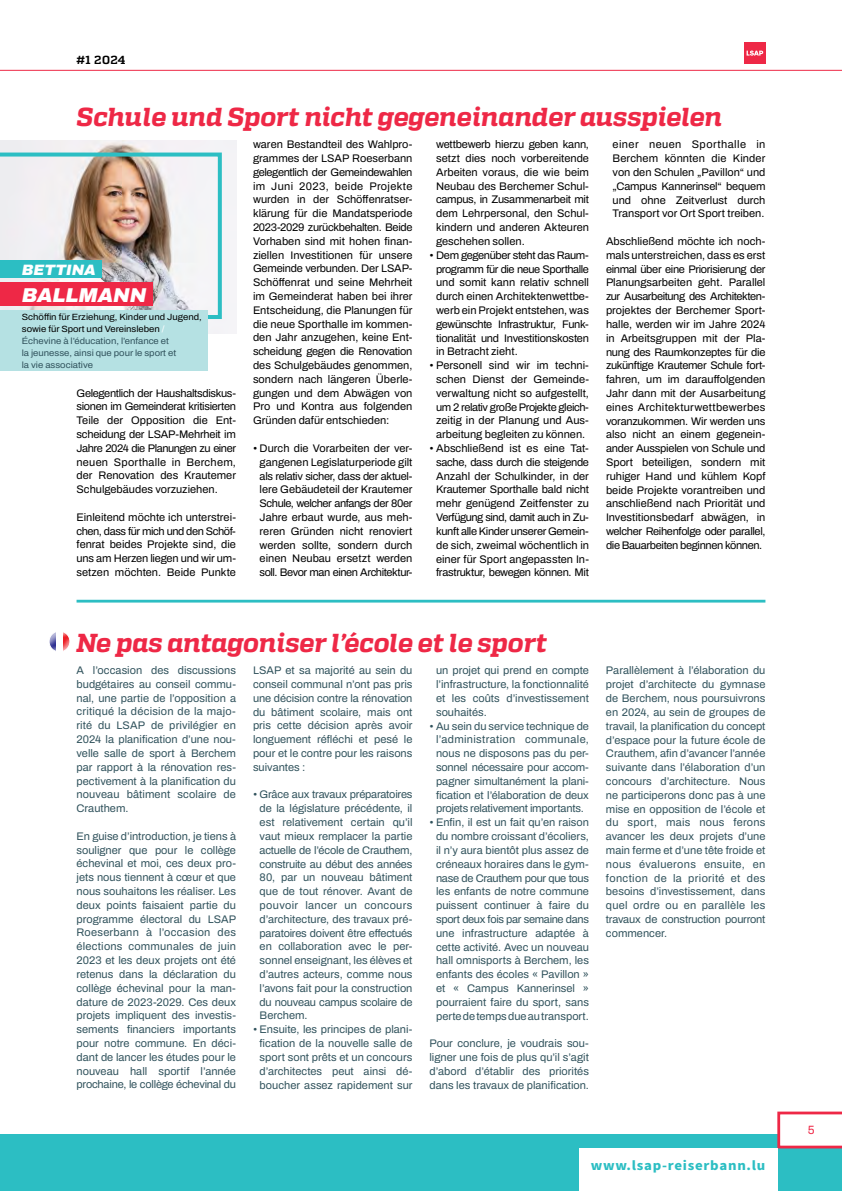
<style>
.page{position:relative;width:842px;height:1191px;background:#fff}
.page>*{position:absolute;margin:0;border:0;box-sizing:border-box;transform-origin:0 0}
.t1{font:italic 800 26px "Quadon";letter-spacing:-.005em;color:#ee2846}
.t2{font:italic 900 20px "Archivo";letter-spacing:-.01em;color:#fff}
.t3{font:italic 900 15px "Archivo";color:#fff}
.t4{font:700 14px "Source Sans Pro";letter-spacing:.05em;color:#2cbec3;scale:1.06 1}
.t5{font:600 12px "Archivo";color:#ee2846}
.t6{font:700 11.7px "Quadon";color:#000;scale:1.06 1}
.t7{font:600 11px/13.8px "Archivo";color:#30525c;text-align:justify}
.t8{font:600 11px/13.8px "Archivo";color:#000;text-align:justify}
.t9{font:600 9px/12px "Archivo";color:#30525c;scale:1.06 1}
.s1{color:#000}
.s2{color:#fff}
</style>
<div class="page">
<div style="left:0;top:1134px;width:842px;height:57px;background:#2cbec3"></div>
<hr style="left:0;top:70px;width:842px;height:1px;background:#ee2846">
<div style="left:744px;top:43px;width:21px;height:21px;background:#ee2846"></div>
<svg style="left:746px;top:51px;width:17px;height:5px"></svg>
<svg style="left:777px;top:1111px;width:65px;height:37px"></svg>
<div style="left:579px;top:1148px;width:198px;height:43px;background:#fff"></div>
<hr style="left:77px;top:600px;width:688px;height:2px;background:#2cbec3">
<div style="left:48px;top:630px;width:23px;height:23px;background:#fff;opacity:.67"></div>
<div style="left:0;top:140px;width:236px;height:193px;background:#f4f3f6"></div>
<img style="left:0;top:152px;width:222px;height:167px">
<div style="left:0;top:260px;width:102px;height:18px;background:#2cbec3"></div>
<div style="left:0;top:283px;width:152px;height:23px;background:#ee2846"></div>
<div style="left:0;top:311px;width:208px;height:60px;background:#b5e1e3"></div>
<p class="t6" style="left:77px;top:53px;width:48px">#1 2024</p>
<h1 class="t1" style="left:77px;top:101px;width:647px">Schule und Sport nicht gegeneinander ausspielen</h1>
<h3 class="t3" style="left:22px;top:258px;width:75px">BETTINA</h3>
<h2 class="t2" style="left:22px;top:280px;width:126px">BALLMANN</h2>
<p class="t9" style="left:22px;top:311px;width:171px"><span class="s1">Schöffin für Erziehung, Kinder und Jugend, sowie für Sport und Vereinsleben</span> <span class="s2">/ </span>Échevine à l’éducation, l’enfance et<br>la jeunesse, ainsi que pour le sport et<br>la vie associative</p>
<p class="t8" style="left:77px;top:386px;width:161px">Gelegentlich der Haushaltsdiskus&shy;sionen im Gemeinderat kritisierten Teile der Opposition die Ent&shy;scheidung der LSAP-Mehrheit im Jahre 2024 die Planungen zu einer neuen Sporthalle in Berchem, der Renovation des Krautemer Schulgebäudes vorzuziehen.</p>
<p class="t8" style="left:77px;top:510px;width:161px">Einleitend möchte ich unterstrei&shy;chen, dass für mich und den Schöf&shy;fenrat beides Projekte sind, die uns am Herzen liegen und wir um&shy;setzen möchten. Beide Punkte</p>
<p class="t8" style="left:253px;top:137px;width:161px;text-align:left">waren Bestandteil des Wahlpro&shy;grammes der LSAP Roeserbann gelegentlich der Gemeindewahlen im Juni 2023, beide Projekte wurden in der Schöffenratser&shy;klärung für die Mandatsperiode<br>2023--2029 zurückbehalten. Beide<br>Vorhaben sind mit hohen finan&shy;ziellen Investitionen für unsere<br>Gemeinde verbunden. Der LSAP--<br>Schöffenrat und seine Mehrheit im Gemeinderat haben bei ihrer<br>Entscheidung, die Planungen für die neue Sporthalle im kommen&shy;den Jahr anzugehen, keine Ent&shy;scheidung gegen die Renovation des Schulgebäudes genommen, sondern nach längeren Überle&shy;gungen und dem Abwägen von<br>Pro und Kontra aus folgenden<br>Gründen dafür entschieden:</p>
<p class="t8" style="left:260px;top:441px;width:154px;text-indent:-7px">• Durch die Vorarbeiten der ver&shy;gangenen Legislaturperiode gilt als relativ sicher, dass der aktuel&shy;lere Gebäudeteil der Krautemer Schule, welcher anfangs der 80er Jahre erbaut wurde, aus meh&shy;reren Gründen nicht renoviert werden sollte, sondern durch einen Neubau ersetzt werden soll. Bevor man einen Architektur-</p>
<p class="t8" style="left:436px;top:138px;width:154px">wettbewerb hierzu geben kann, setzt dies noch vorbereitende Arbeiten voraus, die wie beim Neubau des Berchemer Schul&shy;campus, in Zusammenarbeit mit dem Lehrpersonal, den Schul&shy;kindern und anderen Akteuren geschehen sollen.</p>
<p class="t8" style="left:436px;top:248px;width:154px;text-indent:-7px">• Dem gegenüber steht das Raum&shy;programm für die neue Sporthalle und somit kann relativ schnell durch einen Architektenwettbe&shy;werb ein Projekt entstehen, was gewünschte Infrastruktur, Funk&shy;tionalität und Investitionskosten in Betracht zieht.</p>
<p class="t8" style="left:429px;top:358px;width:161px;text-align:center">• Personell sind wir im techni&shy;schen Dienst der Gemeinde&shy;verwaltung nicht so aufgestellt, um 2 relativ große Projekte gleich&shy;zeitig in der Planung und Aus&shy;arbeitung begleiten zu können.</p>
<p class="t8" style="left:429px;top:441px;width:161px;text-align:center">• Abschließend ist es eine Tat&shy;sache, dass durch die steigende<br>Anzahl der Schulkinder, in der<br>Krautemer Sporthalle bald nicht mehr genügend Zeitfenster zu<br>Verfügung sind, damit auch in Zu&shy;kunft alle Kinder unserer Gemein&shy;de sich, zweimal wöchentlich in einer für Sport angepassten In&shy;frastruktur, bewegen können. Mit</p>
<p class="t8" style="left:613px;top:138px;width:154px">einer neuen Sporthalle in Berchem könnten die Kinder von den Schulen „Pavillon“ und „Campus Kannerinsel“ bequem und ohne Zeitverlust durch Transport vor Ort Sport treiben.</p>
<p class="t8" style="left:606px;top:234px;width:161px">Abschließend möchte ich noch&shy;mals unterstreichen, dass es erst einmal über eine Priorisierung der Planungsarbeiten geht. Parallel zur Ausarbeitung des Architekten&shy;projektes der Berchemer Sport&shy;halle, werden wir im Jahre 2024 in Arbeitsgruppen mit der Pla&shy;nung des Raumkonzeptes für die zukünftige Krautemer Schule fort&shy;fahren, um im darauffolgenden Jahr dann mit der Ausarbeitung eines Architekturwettbewerbes voranzukommen. Wir werden uns also nicht an einem gegenein&shy;ander Ausspielen von Schule und Sport beteiligen, sondern mit ruhiger Hand und kühlem Kopf beide Projekte vorantreiben und anschließend nach Priorität und Investitionsbedarf abwägen, in welcher Reihenfolge oder parallel, die Bauarbeiten beginnen können.</p>
<h1 class="t1" style="left:77px;top:627px;width:472px">Ne pas antagoniser l’école et le sport</h1>
<p class="t7" style="left:77px;top:663px;width:161px">A l’occasion des discussions budgétaires au conseil commu&shy;nal, une partie de l’opposition a critiqué la décision de la majo&shy;rité du LSAP de privilégier en 2024 la planification d’une nou&shy;velle salle de sport à Berchem par rapport à la rénovation res&shy;pectivement à la planification du nouveau bâtiment scolaire de Crauthem.</p>
<p class="t7" style="left:77px;top:829px;width:161px">En guise d’introduction, je tiens à souligner que pour le collège échevinal et moi, ces deux pro&shy;jets nous tiennent à cœur et que nous souhaitons les réaliser. Les deux points faisaient partie du programme électoral du LSAP Roeserbann à l’occasion des élections communales de juin 2023 et les deux projets ont été retenus dans la déclaration du collège échevinal pour la man&shy;dature de 2023-2029. Ces deux projets impliquent des investis&shy;sements financiers importants pour notre commune. En déci&shy;dant de lancer les études pour le nouveau hall sportif l’année prochaine, le collège échevinal du</p>
<p class="t7" style="left:253px;top:663px;width:161px">LSAP et sa majorité au sein du conseil communal n’ont pas pris une décision contre la rénovation du bâtiment scolaire, mais ont pris cette décision après avoir longuement réfléchi et pesé le pour et le contre pour les raisons suivantes :</p>
<p class="t7" style="left:260px;top:788px;width:154px;text-indent:-7px">• Grâce aux travaux préparatoires de la législature précédente, il est relativement certain qu’il vaut mieux remplacer la partie actuelle de l’école de Crauthem, construite au début des années 80, par un nouveau bâtiment que de tout rénover. Avant de pouvoir lancer un concours d’architecture, des travaux pré&shy;paratoires doivent être effectués en collaboration avec le per&shy;sonnel enseignant, les élèves et d’autres acteurs, comme nous l’avons fait pour la construction du nouveau campus scolaire de Berchem.</p>
<p class="t7" style="left:260px;top:1022px;width:154px;text-indent:-7px">• Ensuite, les principes de plani&shy;fication de la nouvelle salle de sport sont prêts et un concours d’architectes peut ainsi dé&shy;boucher assez rapidement sur</p>
<p class="t7" style="left:436px;top:663px;width:154px">un projet qui prend en compte l’infrastructure, la fonctionnalité et les coûts d’investissement souhaités.</p>
<p class="t7" style="left:429px;top:719px;width:161px;text-align:center">• Au sein du service technique de l’administration communale, nous ne disposons pas du per&shy;sonnel nécessaire pour accom&shy;pagner simultanément la plani&shy;fication et l’élaboration de deux projets relativement importants.</p>
<p class="t7" style="left:429px;top:815px;width:161px;text-align:center">• Enfin, il est un fait qu’en raison du nombre croissant d’écoliers, il n’y aura bientôt plus assez de créneaux horaires dans le gym&shy;nase de Crauthem pour que tous les enfants de notre commune puissent continuer à faire du sport deux fois par semaine dans une infrastructure adaptée à cette activité. Avec un nouveau hall omnisports à Berchem, les enfants des écoles « Pavillon » et « Campus Kannerinsel » pourraient faire du sport, sans perte de temps due au transport.</p>
<p class="t7" style="left:429px;top:1036px;width:161px">Pour conclure, je voudrais sou&shy;ligner une fois de plus qu’il s’agit d’abord d’établir des priorités dans les travaux de planification.</p>
<p class="t7" style="left:606px;top:664px;width:161px">Parallèlement à l’élaboration du projet d’architecte du gymnase de Berchem, nous poursuivrons en 2024, au sein de groupes de travail, la planification du concept d’espace pour la future école de Crauthem, afin d’avancer l’année suivante dans l’élaboration d’un concours d’architecture. Nous ne participerons donc pas à une mise en opposition de l’école et du sport, mais nous ferons avancer les deux projets d’une main ferme et d’une tête froide et nous évaluerons ensuite, en fonction de la priorité et des besoins d’investissement, dans quel ordre ou en parallèle les travaux de construction pourront commencer.</p>
<p class="t4" style="left:591px;top:1156px;width:166px">www.lsap-reiserbann.lu</p>
<p class="t5" style="left:808px;top:1121px;width:8px">5</p>
</div>
